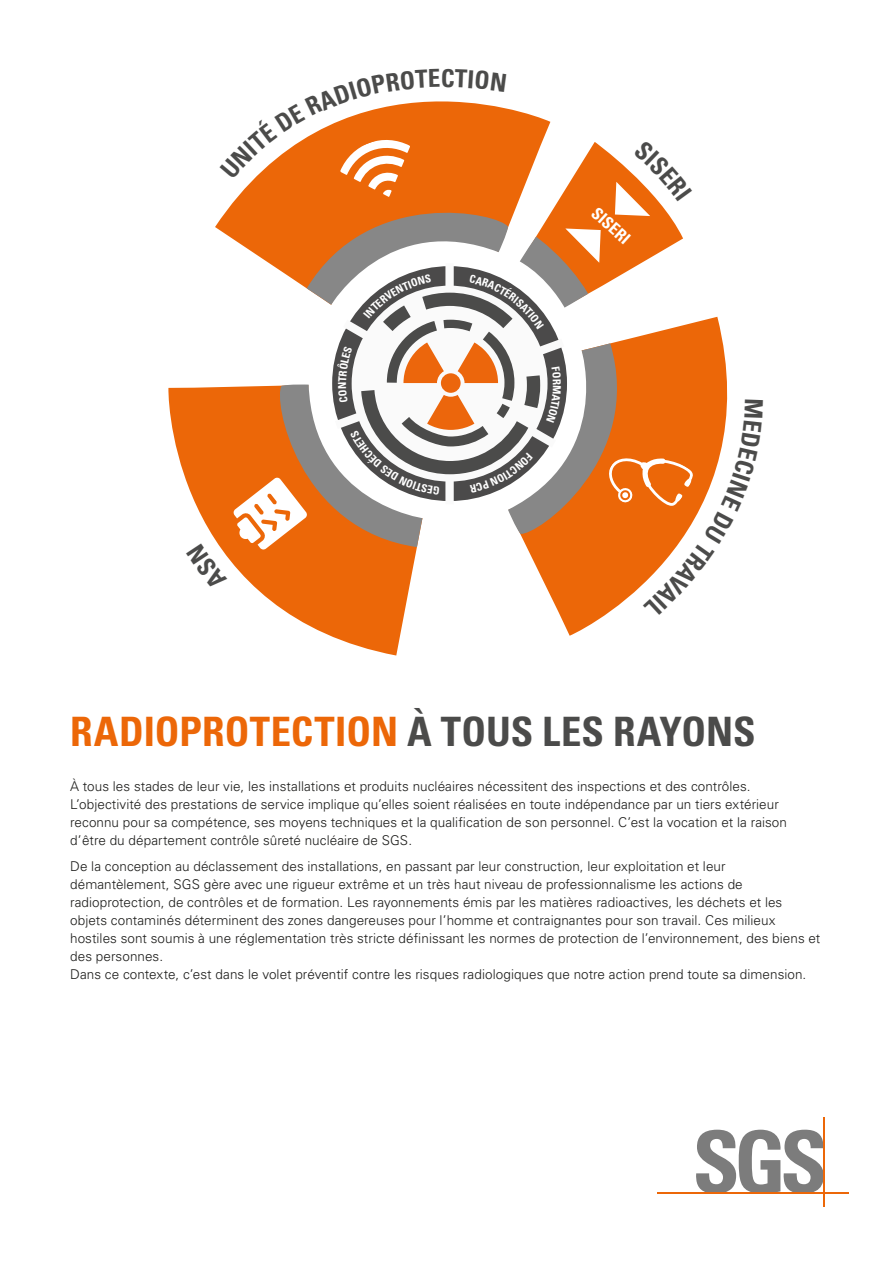
<style>
.page{position:relative;width:893px;height:1263px;background:#fff}
.page>*{position:absolute;margin:0;border:0;box-sizing:border-box;transform-origin:0 0}
.Titre{font:700 condensed 40.5px "Univers";color:#ec6708}
.t1{font:700 condensed 16.5px "Univers";color:#fff}
.Titre-2{font:300 13.5px/18px "Univers";letter-spacing:.005em;color:#1d1d1b}
.s1{color:#4b4b4a}
</style>
<div class="page">
<svg style="left:696px;top:1130px;width:127px;height:62px"></svg>
<hr style="left:657px;top:1192px;width:192px;height:2px;background:#ec6708">
<hr style="left:823px;top:1117px;width:2px;height:89px;background:#ec6708">
<svg style="left:561px;top:619px;width:38px;height:17px"></svg>
<svg style="left:168px;top:387px;width:236px;height:268px"></svg>
<svg style="left:186px;top:101px;width:542px;height:518px"></svg>
<p class="t1" style="left:601px;top:203px;width:47px;rotate:42deg">SISERI</p>
<p class="Titre" style="left:70px;top:707px;width:687px">RADIOPROTECTION <span class="s1">À TOUS LES RAYONS</span></p>
<p class="Titre-2" style="left:70px;top:777px;width:718px">À tous les stades de leur vie, les installations et produits nucléaires nécessitent des inspections et des contrôles.<br>L’objectivité des prestations de service implique qu’elles soient réalisées en toute indépendance par un tiers extérieur reconnu pour sa compétence, ses moyens techniques et la qualification de son personnel. C’est la vocation et la raison d’être du département contrôle sûreté nucléaire de SGS.</p>
<p class="Titre-2" style="left:70px;top:857px;width:752px">De la conception au déclassement des installations, en passant par leur construction, leur exploitation et leur démantèlement, SGS gère avec une rigueur extrême et un très haut niveau de professionnalisme les actions de radioprotection, de contrôles et de formation. Les rayonnements émis par les matières radioactives, les déchets et les objets contaminés déterminent des zones dangereuses pour l’homme et contraignantes pour son travail. Ces milieux hostiles sont soumis à une réglementation très stricte définissant les normes de protection de l’environnement, des biens et des personnes.</p>
<p class="Titre-2" style="left:70px;top:965px;width:738px">Dans ce contexte, c’est dans le volet préventif contre les risques radiologiques que notre action prend toute sa dimension.</p>
</div>
